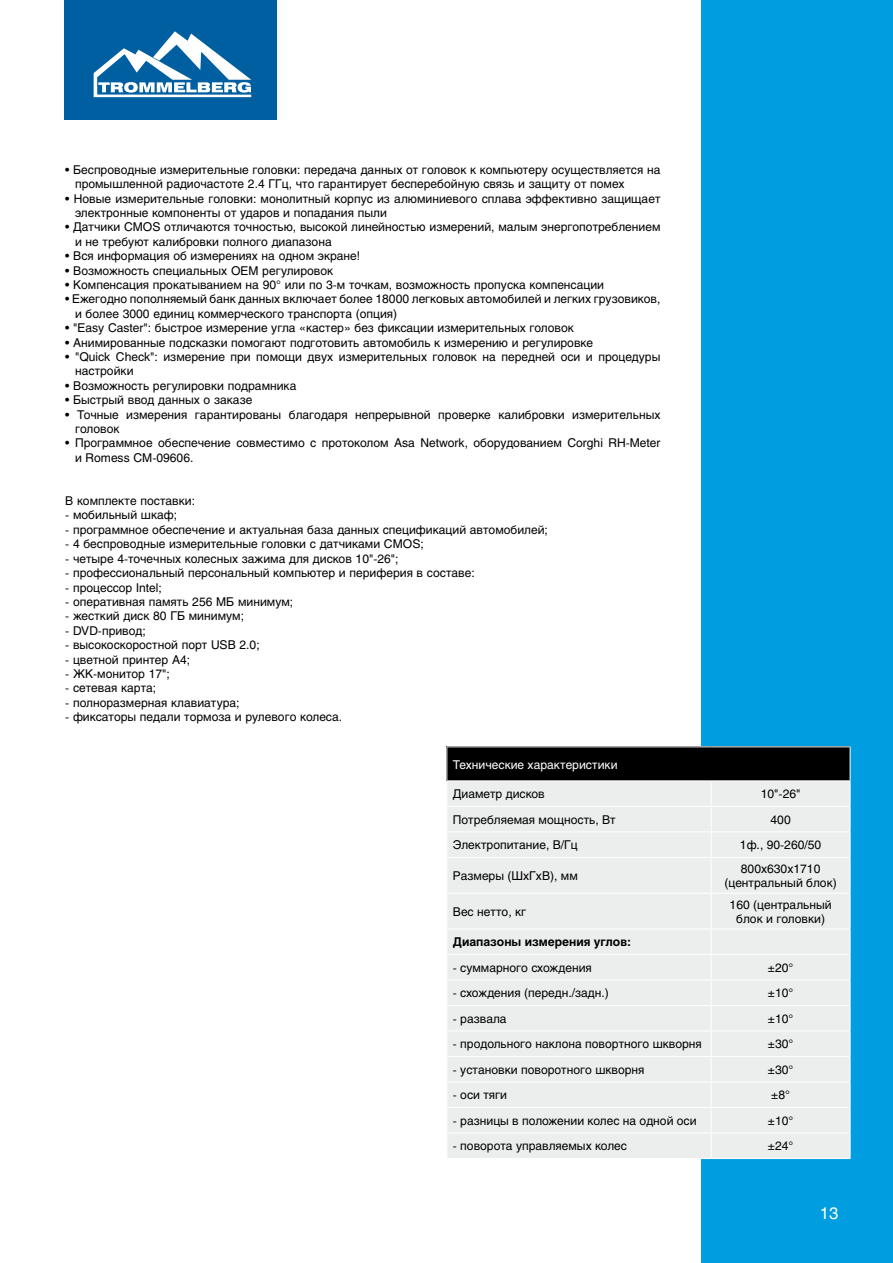
<style>
.page{position:relative;width:893px;height:1263px;background:#fff}
.page>*{position:absolute;margin:0;border:0;box-sizing:border-box;transform-origin:0 0}
.t1{font:16.5px "Helios";color:#fff}
.t2{font:12px/14.4px "Helios";color:#000}
.t3{font:12px "Helios";color:#fff}
.t4{font:700 12px "Helios";color:#000}
</style>
<div class="page">
<div style="left:702px;top:0;width:191px;height:1263px;background:#009ee0"></div>
<div style="left:64px;top:0;width:212px;height:119px;background:#005fa0"></div>
<svg style="left:94px;top:31px;width:157px;height:66px"></svg>
<div style="left:447px;top:747px;width:403px;height:34px;background:#000"></div>
<div style="left:447px;top:781px;width:403px;height:377px;background:#eceded"></div>
<hr style="left:850px;top:747px;width:1px;height:33px;background:#fff">
<hr style="left:446px;top:831px;width:265px;height:1px;background:#fff">
<hr style="left:711px;top:831px;width:139px;height:1px;background:#fff">
<hr style="left:711px;top:893px;width:1px;height:35px;background:#fff">
<hr style="left:850px;top:893px;width:1px;height:35px;background:#fff">
<hr style="left:446px;top:928px;width:265px;height:1px;background:#fff">
<hr style="left:711px;top:928px;width:139px;height:1px;background:#fff">
<hr style="left:446px;top:746px;width:265px;height:1px;background:#fff">
<hr style="left:711px;top:746px;width:139px;height:1px;background:#fff">
<hr style="left:446px;top:780px;width:265px;height:1px;background:#fff">
<hr style="left:711px;top:780px;width:139px;height:1px;background:#fff">
<hr style="left:446px;top:806px;width:265px;height:1px;background:#fff">
<hr style="left:711px;top:806px;width:139px;height:1px;background:#fff">
<svg style="left:711px;top:781px;width:1px;height:76px"></svg>
<svg style="left:850px;top:781px;width:1px;height:76px"></svg>
<hr style="left:446px;top:857px;width:265px;height:1px;background:#fff">
<hr style="left:711px;top:857px;width:139px;height:1px;background:#fff">
<hr style="left:711px;top:858px;width:1px;height:35px;background:#fff">
<hr style="left:850px;top:858px;width:1px;height:35px;background:#fff">
<hr style="left:446px;top:893px;width:265px;height:1px;background:#fff">
<hr style="left:711px;top:893px;width:139px;height:1px;background:#fff">
<hr style="left:446px;top:954px;width:265px;height:1px;background:#fff">
<hr style="left:711px;top:954px;width:139px;height:1px;background:#fff">
<svg style="left:711px;top:929px;width:1px;height:229px"></svg>
<svg style="left:850px;top:929px;width:1px;height:229px"></svg>
<hr style="left:446px;top:979px;width:265px;height:1px;background:#fff">
<hr style="left:711px;top:979px;width:139px;height:1px;background:#fff">
<hr style="left:446px;top:1005px;width:265px;height:1px;background:#fff">
<hr style="left:711px;top:1005px;width:139px;height:1px;background:#fff">
<hr style="left:446px;top:1030px;width:265px;height:1px;background:#fff">
<hr style="left:711px;top:1030px;width:139px;height:1px;background:#fff">
<hr style="left:446px;top:1056px;width:265px;height:1px;background:#fff">
<hr style="left:711px;top:1056px;width:139px;height:1px;background:#fff">
<hr style="left:446px;top:1081px;width:265px;height:1px;background:#fff">
<hr style="left:711px;top:1081px;width:139px;height:1px;background:#fff">
<hr style="left:446px;top:1107px;width:265px;height:1px;background:#fff">
<hr style="left:711px;top:1107px;width:139px;height:1px;background:#fff">
<hr style="left:446px;top:1158px;width:265px;height:1px;background:#fff">
<hr style="left:711px;top:1158px;width:139px;height:1px;background:#fff">
<hr style="left:446px;top:1133px;width:265px;height:1px;background:#fff">
<hr style="left:711px;top:1133px;width:139px;height:1px;background:#fff">
<p class="t2" style="left:75px;top:162px;width:587px;text-indent:-10px">• Беспроводные измерительные головки: передача данных от головок к компьютеру осуществляется на промышленной радиочастоте 2.4 ГГц, что гарантирует бесперебойную связь и защиту от помех</p>
<p class="t2" style="left:75px;top:191px;width:587px;text-indent:-10px">• Новые измерительные головки: монолитный корпус из алюминиевого сплава эффективно защищает электронные компоненты от ударов и попадания пыли</p>
<p class="t2" style="left:75px;top:220px;width:587px;text-indent:-10px">• Датчики CMOS отличаются точностью, высокой линейностью измерений, малым энергопотреблением и не требуют калибровки полного диапазона</p>
<p class="t2" style="left:65px;top:249px;width:296px">• Вся информация об измерениях на одном экране!</p>
<p class="t2" style="left:65px;top:263px;width:270px">• Возможность специальных OEM регулировок</p>
<p class="t2" style="left:65px;top:277px;width:540px">• Компенсация прокатыванием на 90° или по 3-м точкам, возможность пропуска компенсации</p>
<p class="t2" style="left:75px;top:292px;width:587px;text-indent:-10px">• Ежегодно пополняемый банк данных включает более 18000 легковых автомобилей и легких грузовиков, и более 3000 единиц коммерческого транспорта (опция)</p>
<p class="t2" style="left:65px;top:321px;width:510px">• "Easy Caster": быстрое измерение угла «кастер» без фиксации измерительных головок</p>
<p class="t2" style="left:65px;top:335px;width:529px">• Анимированные подсказки помогают подготовить автомобиль к измерению и регулировке</p>
<p class="t2" style="left:75px;top:349px;width:587px;text-indent:-10px">• "Quick Check": измерение при помощи двух измерительных головок на передней оси и процедуры настройки</p>
<p class="t2" style="left:65px;top:378px;width:233px">• Возможность регулировки подрамника</p>
<p class="t2" style="left:65px;top:393px;width:189px">• Быстрый ввод данных о заказе</p>
<p class="t2" style="left:75px;top:407px;width:587px;text-indent:-10px">• Точные измерения гарантированы благодаря непрерывной проверке калибровки измерительных головок</p>
<p class="t2" style="left:75px;top:436px;width:587px;text-indent:-10px">• Программное обеспечение совместимо с протоколом Asa Network, оборудованием Corghi RH-Meter и Romess CM-09606.</p>
<p class="t2" style="left:65px;top:493px;width:131px">В комплекте поставки:</p>
<p class="t2" style="left:65px;top:508px;width:113px">- мобильный шкаф;</p>
<p class="t2" style="left:65px;top:522px;width:484px">- программное обеспечение и актуальная база данных спецификаций автомобилей;</p>
<p class="t2" style="left:65px;top:537px;width:360px">- 4 беспроводные измерительные головки с датчиками CMOS;</p>
<p class="t2" style="left:65px;top:551px;width:335px">- четыре 4-точечных колесных зажима для дисков 10"-26";</p>
<p class="t2" style="left:65px;top:565px;width:411px">- профессиональный персональный компьютер и периферия в составе:</p>
<p class="t2" style="left:65px;top:580px;width:98px">- процессор Intel;</p>
<p class="t2" style="left:65px;top:594px;width:229px">- оперативная память 256 МБ минимум;</p>
<p class="t2" style="left:65px;top:609px;width:180px">- жесткий диск 80 ГБ минимум;</p>
<p class="t2" style="left:65px;top:623px;width:82px">- DVD-привод;</p>
<p class="t2" style="left:65px;top:637px;width:196px">- высокоскоростной порт USB 2.0;</p>
<p class="t2" style="left:65px;top:652px;width:126px">- цветной принтер А4;</p>
<p class="t2" style="left:65px;top:666px;width:106px">- ЖК-монитор 17";</p>
<p class="t2" style="left:65px;top:681px;width:92px">- сетевая карта;</p>
<p class="t2" style="left:65px;top:695px;width:176px">- полноразмерная клавиатура;</p>
<p class="t2" style="left:65px;top:709px;width:278px">- фиксаторы педали тормоза и рулевого колеса.</p>
<p class="t3" style="left:453px;top:757px;width:166px">Технические характеристики</p>
<p class="t2" style="left:453px;top:787px;width:93px">Диаметр дисков</p>
<p class="t2" style="left:761px;top:787px;width:41px">10"-26"</p>
<p class="t2" style="left:453px;top:812px;width:164px">Потребляемая мощность, Вт</p>
<p class="t2" style="left:770px;top:812px;width:22px">400</p>
<p class="t2" style="left:453px;top:838px;width:126px">Электропитание, В/Гц</p>
<p class="t2" style="left:740px;top:838px;width:83px">1ф., 90-260/50</p>
<p class="t2" style="left:453px;top:868px;width:126px">Размеры (ШхГхВ), мм</p>
<p class="t2" style="left:724px;top:861px;width:114px;text-align:center">800х630х1710 (центральный блок)</p>
<p class="t2" style="left:453px;top:904px;width:75px">Вес нетто, кг</p>
<p class="t2" style="left:730px;top:897px;width:104px;text-align:center">160 (центральный блок и головки)</p>
<p class="t4" style="left:453px;top:935px;width:180px">Диапазоны измерения углов:</p>
<p class="t2" style="left:453px;top:960px;width:140px">- суммарного схождения</p>
<p class="t2" style="left:768px;top:960px;width:27px">±20°</p>
<p class="t2" style="left:453px;top:986px;width:157px">- схождения (передн./задн.)</p>
<p class="t2" style="left:768px;top:986px;width:27px">±10°</p>
<p class="t2" style="left:453px;top:1011px;width:55px">- развала</p>
<p class="t2" style="left:768px;top:1011px;width:27px">±10°</p>
<p class="t2" style="left:453px;top:1037px;width:251px">- продольного наклона повортного шкворня</p>
<p class="t2" style="left:768px;top:1037px;width:27px">±30°</p>
<p class="t2" style="left:453px;top:1062px;width:193px">- установки поворотного шкворня</p>
<p class="t2" style="left:768px;top:1062px;width:27px">±30°</p>
<p class="t2" style="left:453px;top:1088px;width:56px">- оси тяги</p>
<p class="t2" style="left:771px;top:1088px;width:20px">±8°</p>
<p class="t2" style="left:453px;top:1113px;width:245px">- разницы в положении колес на одной оси</p>
<p class="t2" style="left:768px;top:1113px;width:27px">±10°</p>
<p class="t2" style="left:453px;top:1139px;width:176px">- поворота управляемых колес</p>
<p class="t2" style="left:768px;top:1139px;width:27px">±24°</p>
<h1 class="t1" style="left:820px;top:1203px;width:20px">13</h1>
</div>
